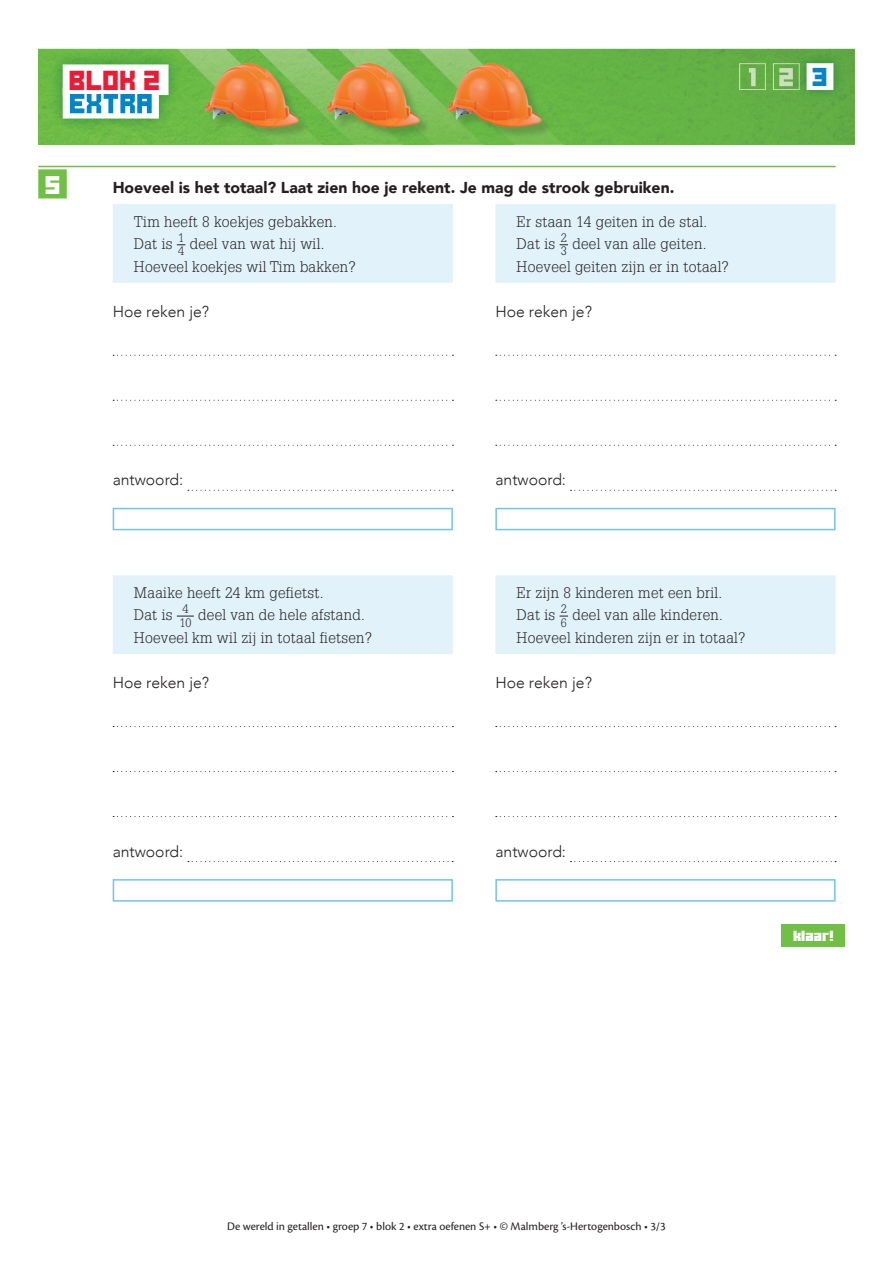
<style>
.page{position:relative;width:893px;height:1263px;background:#fff}
.page>*{position:absolute;margin:0;border:0;box-sizing:border-box;transform-origin:0 0}
.t1{font:19.2px "Ode to Idle Gaming";color:#ed1a33}
.t2{font:18.15px "Ode to Idle Gaming";color:#0084ca}
.t3{font:18px "Ode to Idle Gaming";color:#fff}
.t4{font:300 15.75px "Avenir";color:#231f20}
.t5{font:900 15.75px "Avenir";color:#231f20}
.t6{font:300 15px/22.5px "Glypha LT Std";letter-spacing:.02em;color:#231f20}
.t7{font:12px "Cronos Pro";color:#231f20}
.t8{font:300 12px "Glypha LT Std";color:#231f20}
.t9{font:10.5px "Minercraftory";letter-spacing:.01em;color:#fff}
</style>
<div class="page">
<img style="left:38px;top:49px;width:817px;height:96px">
<img style="left:39px;top:49px;width:648px;height:93px">
<img style="left:49px;top:51px;width:113px;height:81px">
<svg style="left:162px;top:48px;width:409px;height:97px;background:#98a94c"></svg>
<div style="left:63px;top:64px;width:106px;height:31px;background:#fff"></div>
<div style="left:63px;top:88px;width:96px;height:31px;background:#fff"></div>
<svg style="left:70px;top:94px;width:82px;height:19px"></svg>
<div style="left:781px;top:924px;width:64px;height:23px;background:#71bf44"></div>
<hr style="left:38px;top:166px;width:798px;height:1px;background:#71bf44">
<div style="left:38px;top:169px;width:29px;height:29px;background:#71bf44"></div>
<svg style="left:113px;top:204px;width:723px;height:450px"></svg>
<svg style="left:113px;top:355px;width:340px;height:1px"></svg>
<svg style="left:113px;top:400px;width:340px;height:1px"></svg>
<svg style="left:113px;top:445px;width:340px;height:1px"></svg>
<svg style="left:188px;top:490px;width:265px;height:1px"></svg>
<svg style="left:496px;top:355px;width:340px;height:1px"></svg>
<svg style="left:496px;top:400px;width:340px;height:1px"></svg>
<svg style="left:496px;top:445px;width:340px;height:1px"></svg>
<svg style="left:570px;top:490px;width:266px;height:1px"></svg>
<svg style="left:113px;top:508px;width:340px;height:22px"></svg>
<svg style="left:495px;top:508px;width:341px;height:22px"></svg>
<svg style="left:177px;top:616px;width:17px;height:1px"></svg>
<svg style="left:113px;top:726px;width:340px;height:1px"></svg>
<svg style="left:113px;top:771px;width:340px;height:1px"></svg>
<svg style="left:113px;top:816px;width:340px;height:1px"></svg>
<svg style="left:188px;top:861px;width:265px;height:1px"></svg>
<svg style="left:496px;top:726px;width:340px;height:1px"></svg>
<svg style="left:496px;top:771px;width:340px;height:1px"></svg>
<svg style="left:496px;top:816px;width:340px;height:1px"></svg>
<svg style="left:570px;top:861px;width:266px;height:1px"></svg>
<svg style="left:113px;top:879px;width:340px;height:23px"></svg>
<svg style="left:495px;top:879px;width:341px;height:23px"></svg>
<img style="left:773px;top:63px;width:21px;height:27px">
<img style="left:779px;top:68px;width:14px;height:18px">
<img style="left:739px;top:63px;width:27px;height:27px">
<img style="left:749px;top:68px;width:7px;height:18px">
<img style="left:794px;top:52px;width:52px;height:49px">
<div style="left:807px;top:64px;width:26px;height:26px;background:#fff"></div>
<div style="left:807px;top:63px;width:26px;height:27px;border:1px solid #fff"></div>
<p class="t1" style="left:70px;top:72px;width:93px">BLOK 2</p>
<p class="t3" style="left:46px;top:177px;width:17px">5</p>
<p class="t5" style="left:113px;top:174px;width:563px">Hoeveel is het totaal? Laat zien hoe je rekent. Je mag de strook gebruiken.</p>
<p class="t6" style="left:134px;top:210px;width:205px">Tim heeft 8 koekjes gebakken.<br>Dat is <sub>4</sub> deel van wat hij wil.</p>
<p class="t6" style="left:517px;top:210px;width:192px">Er staan 14 geiten in de stal.<br>Dat is <sub>3</sub> deel van alle geiten.</p>
<p class="t8" style="left:561px;top:231px;width:7px">2</p>
<p class="t6" style="left:517px;top:255px;width:214px">Hoeveel geiten zijn er in totaal?</p>
<p class="t8" style="left:178px;top:231px;width:7px">1</p>
<p class="t6" style="left:134px;top:255px;width:224px">Hoeveel koekjes wil Tim bakken?</p>
<p class="t4" style="left:113px;top:302px;width:98px">Hoe reken je?</p>
<p class="t4" style="left:495px;top:302px;width:98px">Hoe reken je?</p>
<p class="t4" style="left:113px;top:471px;width:72px">antwoord:</p>
<p class="t4" style="left:495px;top:471px;width:72px">antwoord:</p>
<p class="t6" style="left:134px;top:581px;width:191px">Maaike heeft 24 km gefietst.<br>Dat is</p>
<p class="t8" style="left:182px;top:602px;width:7px">4</p>
<p class="t6" style="left:134px;top:604px;width:240px;text-indent:45px"><sub>10</sub> deel van de hele afstand.<br>Hoeveel km wil zij in totaal fietsen?</p>
<p class="t6" style="left:517px;top:581px;width:208px">Er zijn 8 kinderen met een bril.<br>Dat is <sub>6</sub> deel van alle kinderen.</p>
<p class="t8" style="left:561px;top:602px;width:7px">2</p>
<p class="t6" style="left:517px;top:626px;width:230px">Hoeveel kinderen zijn er in totaal?</p>
<p class="t4" style="left:113px;top:673px;width:98px">Hoe reken je?</p>
<p class="t4" style="left:495px;top:673px;width:98px">Hoe reken je?</p>
<p class="t2" style="left:813px;top:69px;width:17px">3</p>
<p class="t4" style="left:113px;top:842px;width:72px">antwoord:</p>
<p class="t4" style="left:495px;top:842px;width:72px">antwoord:</p>
<p class="t9" style="left:793px;top:927px;width:42px">klaar!</p>
<p class="t7" style="left:227px;top:1219px;width:440px">De wereld in getallen • groep 7 • blok 2 • extra oefenen S+ • © Malmberg ’s-Hertogenbosch • 3/3</p>
</div>
